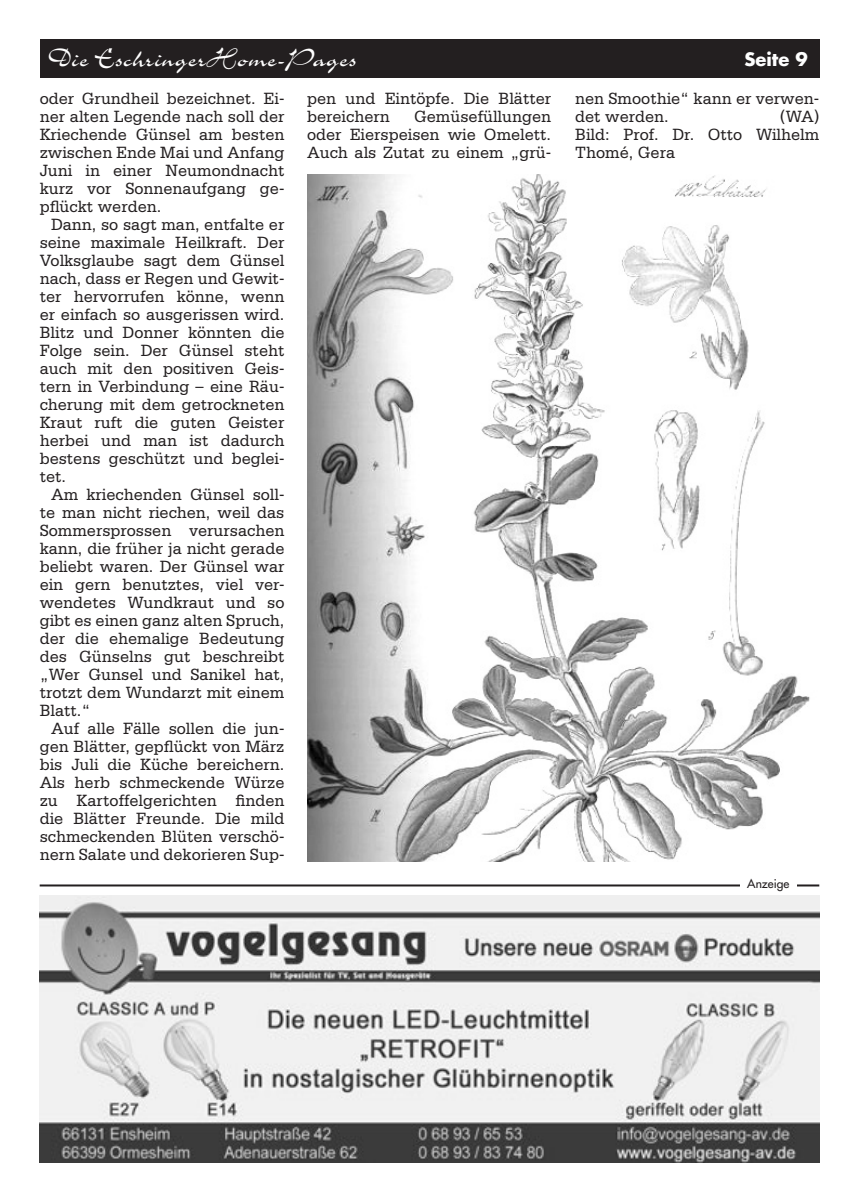
<style>
.page{position:relative;width:859px;height:1202px;background:#fff}
.page>*{position:absolute;margin:0;border:0;box-sizing:border-box;transform-origin:0 0}
.t1{font:29px "Charme LT";color:#fff}
.t2{font:700 18px "Futura LT";color:#fff}
.Grundtext{font:17.2px/18px "Serifa LT";color:#231f20;text-align:justify;scale:.95 1}
.t3{font:12px "Futura LT";color:#231f20}
</style>
<div class="page">
<div style="left:40px;top:40px;width:779px;height:38px;background:#231f20"></div>
<hr style="left:40px;top:884px;width:779px;height:2px;background:#231f20">
<div style="left:740px;top:879px;width:57px;height:13px;background:#fff"></div>
<img style="left:40px;top:896px;width:779px;height:266px">
<img style="left:307px;top:174px;width:503px;height:688px">
<p class="t1" style="left:48px;top:44px;width:310px">Die EschringerHome-Pages</p>
<p class="t2" style="left:744px;top:47px;width:65px">Seite 9</p>
<p class="Grundtext" style="left:40px;top:89px;width:259px">oder Grundheil bezeichnet. Ei&shy;ner alten Legende nach soll der Kriechende Günsel am besten zwischen Ende Mai und Anfang Juni in einer Neumondnacht kurz vor Sonnenaufgang ge&shy;pflückt werden.</p>
<p class="Grundtext" style="left:40px;top:215px;width:259px;text-indent:11px">Dann, so sagt man, entfalte er seine maximale Heilkraft. Der Volksglaube sagt dem Günsel nach, dass er Regen und Gewit&shy;ter hervorrufen könne, wenn er einfach so ausgerissen wird.<br>Blitz und Donner könnten die Folge sein. Der Günsel steht auch mit den positiven Geis&shy;tern in Verbindung – eine Räu&shy;cherung mit dem getrockneten Kraut ruft die guten Geister herbei und man ist dadurch bestens geschützt und beglei&shy;tet.</p>
<p class="Grundtext" style="left:40px;top:485px;width:259px;text-indent:11px">Am kriechenden Günsel soll&shy;te man nicht riechen, weil das Sommersprossen verursachen kann, die früher ja nicht gerade beliebt waren. Der Günsel war ein gern benutztes, viel ver&shy;wendetes Wundkraut und so gibt es einen ganz alten Spruch, der die ehemalige Bedeutung des Günselns gut beschreibt „Wer Gunsel und Sanikel hat, trotzt dem Wundarzt mit einem Blatt.“</p>
<p class="Grundtext" style="left:40px;top:719px;width:259px;text-indent:11px">Auf alle Fälle sollen die jun&shy;gen Blätter, gepflückt von März bis Juli die Küche bereichern.<br>Als herb schmeckende Würze zu Kartoffelgerichten finden die Blätter Freunde. Die mild schmeckenden Blüten verschö&shy;nern Salate und dekorieren Sup-</p>
<p class="Grundtext" style="left:307px;top:90px;width:258px">pen und Eintöpfe. Die Blätter bereichern</p>
<p class="Grundtext" style="left:307px;top:108px;width:258px;text-indent:107px">Gemüsefüllungen oder Eierspeisen wie Omelett.<br>Auch als Zutat zu einem „grü-</p>
<p class="Grundtext" style="left:575px;top:90px;width:258px">nen Smoothie“ kann er verwen&shy;det werden.</p>
<p class="Grundtext" style="left:575px;top:107px;width:258px;text-indent:205px">(WA)<br>Bild: Prof. Dr. Otto Wilhelm Thomé, Gera</p>
<p class="t3" style="left:747px;top:876px;width:44px">Anzeige</p>
</div>
